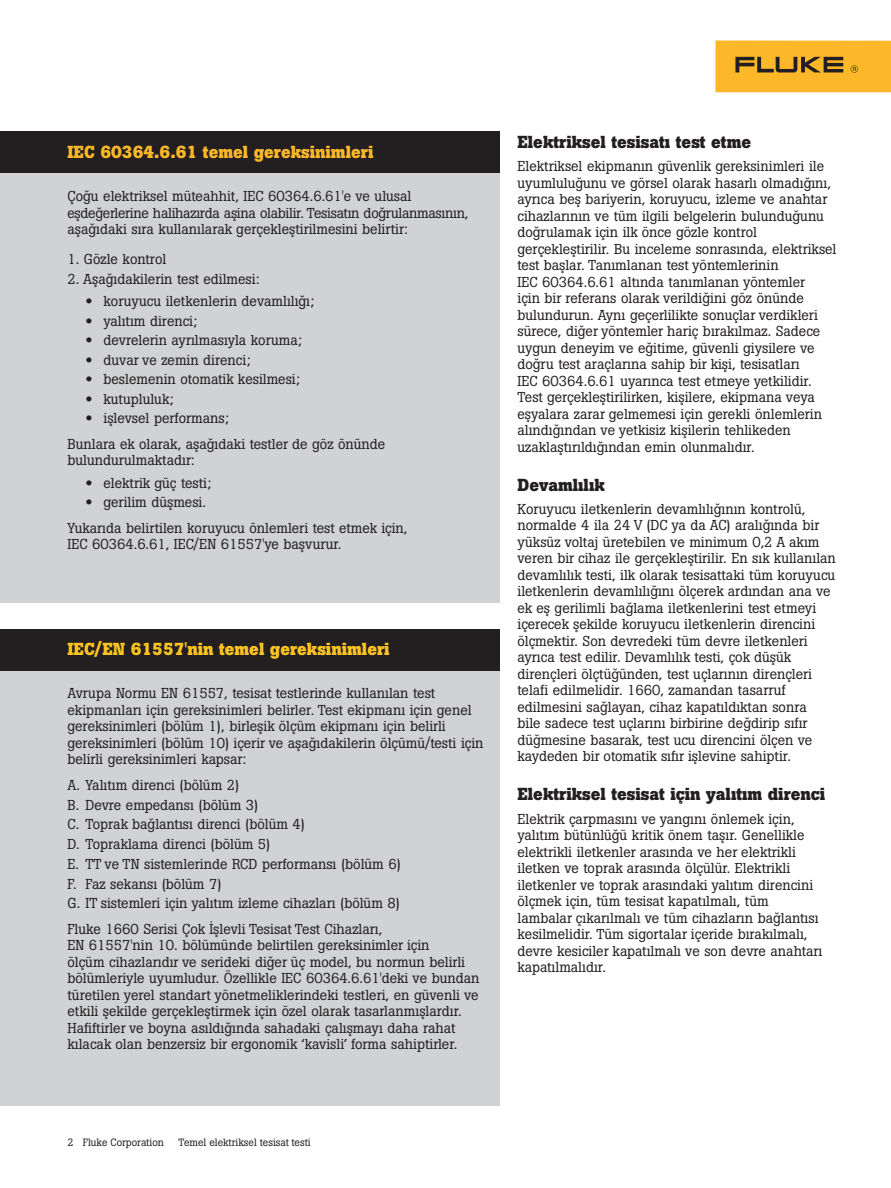
<style>
.page{position:relative;width:891px;height:1188px;background:#fff}
.page>*{position:absolute;margin:0;border:0;box-sizing:border-box;transform-origin:0 0}
.t1{font:700 17.25px "Boton Pro";color:#231f20}
.t2{font:700 17.25px "Boton Pro";color:#fec422}
.t3{font:700 17.25px "Boton Pro";color:#fcb828}
.t4{font:14.25px/16.5px "Boton Pro";color:#231f20}
.t5{font:10.5px "Boton Pro";color:#231f20}
.s1{font-family:"Helvetica Neue LT Pro";font-weight:700;font-stretch:expanded}
</style>
<div class="page">
<div style="left:716px;top:40px;width:175px;height:52px;background:#fcb828"></div>
<svg style="left:735px;top:57px;width:108px;height:15px"></svg>
<svg style="left:851px;top:65px;width:7px;height:8px"></svg>
<div style="left:0;top:135px;width:500px;height:468px;background:#d1d2d4"></div>
<div style="left:0;top:638px;width:500px;height:467px;background:#d1d2d4"></div>
<div style="left:0;top:132px;width:500px;height:41px;background:#231f20"></div>
<div style="left:0;top:630px;width:500px;height:41px;background:#231f20"></div>
<p class="t3" style="left:68px;top:140px;width:307px">IEC 60364.6.61 temel gereksinimleri</p>
<p class="t4" style="left:68px;top:188px;width:402px">Çoğu elektriksel müteahhit, IEC 60364.6.61'e ve ulusal eşdeğerlerine halihazırda aşina olabilir. Tesisatın doğrulanmasının, aşağıdaki sıra kullanılarak gerçekleştirilmesini belirtir:</p>
<p class="t4" style="left:68px;top:251px;width:100px">1. Gözle kontrol</p>
<p class="t4" style="left:68px;top:271px;width:194px">2. Aşağıdakilerin test edilmesi:</p>
<p class="t4" style="left:85px;top:293px;width:230px"><span class="s1">•</span> koruyucu iletkenlerin devamlılığı;</p>
<p class="t4" style="left:85px;top:313px;width:113px"><span class="s1">•</span> yalıtım direnci;</p>
<p class="t4" style="left:85px;top:332px;width:218px"><span class="s1">•</span> devrelerin ayrılmasıyla koruma;</p>
<p class="t4" style="left:85px;top:352px;width:167px"><span class="s1">•</span> duvar ve zemin direnci;</p>
<p class="t4" style="left:85px;top:371px;width:216px"><span class="s1">•</span> beslemenin otomatik kesilmesi;</p>
<p class="t4" style="left:85px;top:391px;width:90px"><span class="s1">•</span> kutupluluk;</p>
<p class="t4" style="left:68px;top:406px;width:319px;line-height:25.5px;text-indent:18px"><span class="s1">•</span> işlevsel performans;<br>Bunlara ek olarak, aşağıdaki testler de göz önünde</p>
<p class="t4" style="left:68px;top:452px;width:129px">bulundurulmaktadır:</p>
<p class="t4" style="left:85px;top:475px;width:127px"><span class="s1">•</span> elektrik güç testi;</p>
<p class="t4" style="left:68px;top:490px;width:342px;line-height:25.5px;text-indent:18px"><span class="s1">•</span> gerilim düşmesi.<br>Yukarıda belirtilen koruyucu önlemleri test etmek için,</p>
<p class="t4" style="left:68px;top:536px;width:276px">IEC 60364.6.61, IEC/EN 61557'ye başvurur.</p>
<p class="t2" style="left:68px;top:638px;width:324px">IEC/EN 61557'nin temel gereksinimleri</p>
<p class="t4" style="left:68px;top:685px;width:418px">Avrupa Normu EN 61557, tesisat testlerinde kullanılan test ekipmanları için gereksinimleri belirler. Test ekipmanı için genel gereksinimleri (bölüm 1), birleşik ölçüm ekipmanı için belirli gereksinimleri (bölüm 10) içerir ve aşağıdakilerin ölçümü/testi için belirli gereksinimleri kapsar:</p>
<p class="t4" style="left:68px;top:775px;width:335px;line-height:19.8px">A. Yalıtım direnci (bölüm 2)<br>B. Devre empedansı (bölüm 3)<br>C. Toprak bağlantısı direnci (bölüm 4)<br>D. Topraklama direnci (bölüm 5)<br>E. TT ve TN sistemlerinde RCD performansı (bölüm 6)<br>F. Faz sekansı (bölüm 7)<br>G. IT sistemleri için yalıtım izleme cihazları (bölüm 8)</p>
<p class="t4" style="left:68px;top:921px;width:413px">Fluke 1660 Serisi Çok İşlevli Tesisat Test Cihazları,<br>EN 61557'nin 10. bölümünde belirtilen gereksinimler için<br>ölçüm cihazlarıdır ve serideki diğer üç model, bu normun belirli bölümleriyle uyumludur. Özellikle IEC 60364.6.61'deki ve bundan türetilen yerel standart yönetmeliklerindeki testleri, en güvenli ve etkili şekilde gerçekleştirmek için özel olarak tasarlanmışlardır.<br>Hafiftirler ve boyna asıldığında sahadaki çalışmayı daha rahat kılacak olan benzersiz bir ergonomik ‘kavisli’ forma sahiptirler.</p>
<p class="t1" style="left:518px;top:131px;width:235px">Elektriksel tesisatı test etme</p>
<p class="t4" style="left:518px;top:158px;width:321px">Elektriksel ekipmanın güvenlik gereksinimleri ile uyumluluğunu ve görsel olarak hasarlı olmadığını, ayrıca beş bariyerin, koruyucu, izleme ve anahtar cihazlarının ve tüm ilgili belgelerin bulunduğunu doğrulamak için ilk önce gözle kontrol gerçekleştirilir. Bu inceleme sonrasında, elektriksel test başlar. Tanımlanan test yöntemlerinin<br>IEC 60364.6.61 altında tanımlanan yöntemler<br>için bir referans olarak verildiğini göz önünde bulundurun. Aynı geçerlilikte sonuçlar verdikleri sürece, diğer yöntemler hariç bırakılmaz. Sadece uygun deneyim ve eğitime, güvenli giysilere ve doğru test araçlarına sahip bir kişi, tesisatları<br>IEC 60364.6.61 uyarınca test etmeye yetkilidir.<br>Test gerçekleştirilirken, kişilere, ekipmana veya eşyalara zarar gelmemesi için gerekli önlemlerin alındığından ve yetkisiz kişilerin tehlikeden uzaklaştırıldığından emin olunmalıdır.</p>
<p class="t1" style="left:518px;top:473px;width:89px">Devamlılık</p>
<p class="t4" style="left:518px;top:501px;width:320px">Koruyucu iletkenlerin devamlılığının kontrolü, normalde 4 ila 24 V (DC ya da AC) aralığında bir yüksüz voltaj üretebilen ve minimum 0,2 A akım veren bir cihaz ile gerçekleştirilir. En sık kullanılan devamlılık testi, ilk olarak tesisattaki tüm koruyucu iletkenlerin devamlılığını ölçerek ardından ana ve ek eş gerilimli bağlama iletkenlerini test etmeyi içerecek şekilde koruyucu iletkenlerin direncini ölçmektir. Son devredeki tüm devre iletkenleri ayrıca test edilir. Devamlılık testi, çok düşük dirençleri ölçtüğünden, test uçlarının dirençleri telafi edilmelidir. 1660, zamandan tasarruf edilmesini sağlayan, cihaz kapatıldıktan sonra<br>bile sadece test uçlarını birbirine değdirip sıfır düğmesine basarak, test ucu direncini ölçen ve kaydeden bir otomatik sıfır işlevine sahiptir.</p>
<p class="t1" style="left:518px;top:783px;width:309px">Elektriksel tesisat için yalıtım direnci</p>
<p class="t4" style="left:518px;top:810px;width:306px">Elektrik çarpmasını ve yangını önlemek için, yalıtım bütünlüğü kritik önem taşır. Genellikle elektrikli iletkenler arasında ve her elektrikli iletken ve toprak arasında ölçülür. Elektrikli iletkenler ve toprak arasındaki yalıtım direncini ölçmek için, tüm tesisat kapatılmalı, tüm lambalar çıkarılmalı ve tüm cihazların bağlantısı kesilmelidir. Tüm sigortalar içeride bırakılmalı, devre kesiciler kapatılmalı ve son devre anahtarı kapatılmalıdır.</p>
<p class="t5" style="left:68px;top:1136px;width:98px">2 Fluke Corporation</p>
<p class="t5" style="left:179px;top:1136px;width:134px">Temel elektriksel tesisat testi</p>
</div>
